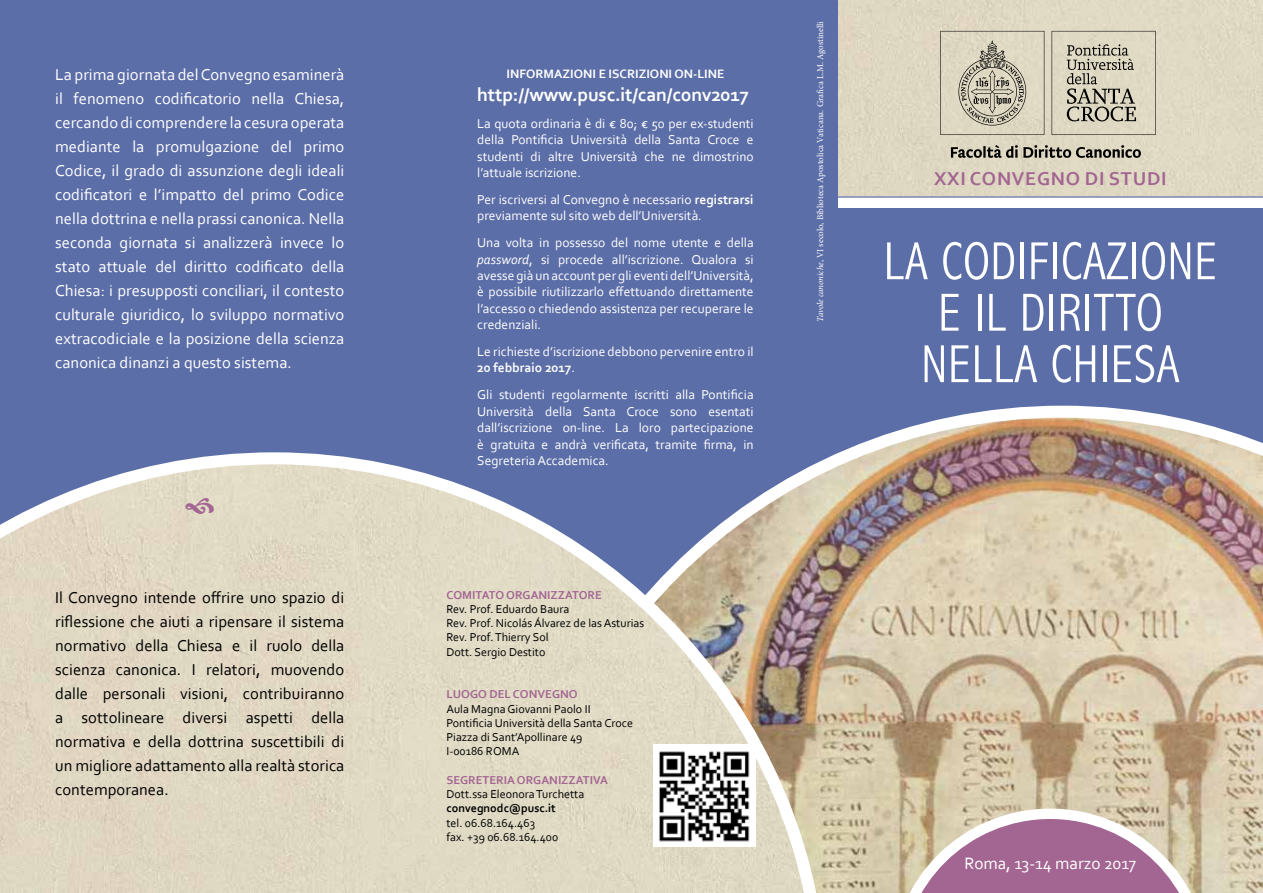
<style>
.page{position:relative;width:1263px;height:893px;background:#fff}
.page>*{position:absolute;margin:0;border:0;box-sizing:border-box;transform-origin:0 0}
.t1{font:300 condensed 54px/51.4px "Abadi";letter-spacing:.02em;color:#fff;text-align:center;scale:.95 1}
.t2{font:700 19.5px "Corbel";letter-spacing:-.01em;color:#fff}
.t3{font:700 19.5px "Corbel";letter-spacing:.04em;color:#a36692}
.t4{font:17.25px "Corbel";color:#fff}
.t5{font:16.5px/24px "Corbel";letter-spacing:.005em;color:#fff;text-align:justify}
.t6{font:16.5px/24px "Corbel";letter-spacing:.005em;color:#000;text-align:justify}
.t7{font:13.5px/16.4px "Corbel";color:#fff;text-align:justify}
.t8{font:700 12.75px "Corbel";letter-spacing:.005em;color:#fff}
.t9{font:12px/14.2px "Corbel";color:#000}
.t10{font:700 12px "Corbel";color:#a36692}
.t11{font:700 12px "Corbel";color:#000}
.t12{font:9px "Minion Pro";color:#fff}
.s1{font-weight:700}
.s2{font-style:italic}
</style>
<div class="page">
<div style="left:838px;top:0;width:425px;height:198px;background:#dfd9c3"></div>
<div style="left:833px;top:208px;width:430px;height:281px;background:#5c6ea7"></div>
<div style="left:0;top:0;width:838px;height:893px;background:#5c6ea7"></div>
<img style="left:828px;top:406px;width:435px;height:487px">
<svg style="left:0;top:452px;width:828px;height:441px;background:#d0cabd"></svg>
<svg style="left:892px;top:809px;width:317px;height:84px;background:#be9aa5"></svg>
<svg style="left:951px;top:145px;width:190px;height:13px;background:#8e8a7c"></svg>
<svg style="left:940px;top:31px;width:104px;height:104px;background:#c5c0ac"></svg>
<svg style="left:1051px;top:31px;width:105px;height:104px;background:#c3beab"></svg>
<img style="left:653px;top:745px;width:102px;height:101px">
<svg style="left:186px;top:498px;width:28px;height:16px"></svg>
<p class="t5" style="left:55px;top:62px;width:291px">La prima giornata del Convegno esaminerà il fenomeno codificatorio nella Chiesa, cercando di comprendere la cesura operata mediante la promulgazione del primo Codice, il grado di assunzione degli ideali codificatori e l’impatto del primo Codice nella dottrina e nella prassi canonica. Nella seconda giornata si analizzerà invece lo stato attuale del diritto codificato della Chiesa: i presupposti conciliari, il contesto culturale giuridico, lo sviluppo normativo extracodiciale e la posizione della scienza canonica dinanzi a questo sistema.</p>
<p class="t8" style="left:506px;top:65px;width:219px">INFORMAZIONI E ISCRIZIONI ON-LINE</p>
<h2 class="t2" style="left:477px;top:83px;width:273px">http://www.pusc.it/can/conv2017</h2>
<p class="t7" style="left:477px;top:115px;width:278px">La quota ordinaria è di € 80; € 50 per ex-studenti della Pontificia Università della Santa Croce e studenti di altre Università che ne dimostrino l’attuale iscrizione.</p>
<p class="t7" style="left:477px;top:191px;width:278px">Per iscriversi al Convegno è necessario <span class="s1">registrarsi </span>previamente sul sito web dell’Università.</p>
<p class="t7" style="left:477px;top:234px;width:278px">Una volta in possesso del nome utente e della <span class="s2">password</span>, si procede all’iscrizione. Qualora si avesse già un account per gli eventi dell’Università, è possibile riutilizzarlo effettuando direttamente l’accesso o chiedendo assistenza per recuperare le credenziali.</p>
<p class="t7" style="left:477px;top:343px;width:278px">Le richieste d’iscrizione debbono pervenire entro il<br><span class="s1">20 febbraio 2017</span>.</p>
<p class="t7" style="left:477px;top:386px;width:278px">Gli studenti regolarmente iscritti alla Pontificia Università della Santa Croce sono esentati dall’iscrizione on-line. La loro partecipazione è gratuita e andrà verificata, tramite firma, in Segreteria Accademica.</p>
<p class="t6" style="left:55px;top:585px;width:291px">Il Convegno intende offrire uno spazio di riflessione che aiuti a ripensare il sistema normativo della Chiesa e il ruolo della scienza canonica. I relatori, muovendo dalle personali visioni, contribuiranno a sottolineare diversi aspetti della normativa e della dottrina suscettibili di un migliore adattamento alla realtà storica contemporanea.</p>
<p class="t10" style="left:446px;top:587px;width:157px">COMITATO ORGANIZZATORE</p>
<p class="t9" style="left:446px;top:601px;width:199px">Rev. Prof. Eduardo Baura<br>Rev. Prof. Nicolás Álvarez de las Asturias<br>Rev. Prof. Thierry Sol<br>Dott. Sergio Destito</p>
<p class="t10" style="left:446px;top:687px;width:133px">LUOGO DEL CONVEGNO</p>
<p class="t9" style="left:446px;top:701px;width:188px">Aula Magna Giovanni Paolo II<br>Pontificia Università della Santa Croce<br>Piazza di Sant’Apollinare 49<br>I-00186 ROMA</p>
<p class="t10" style="left:446px;top:772px;width:163px">SEGRETERIA ORGANIZZATIVA</p>
<p class="t9" style="left:446px;top:787px;width:139px">Dott.ssa Eleonora Turchetta</p>
<p class="t11" style="left:446px;top:801px;width:111px">convegnodc@pusc.it</p>
<p class="t9" style="left:446px;top:815px;width:113px">tel. 06.68.164.463<br>fax. +39 06.68.164.400</p>
<p class="t12" style="left:814px;top:322px;width:302px;rotate:-90deg"><span class="s2">Tavole canoniche</span>, VI secolo, Biblioteca Apostolica Vaticana. Grafica L.M. Agostinelli</p>
<h2 class="t3" style="left:934px;top:166px;width:234px">XXI CONVEGNO DI STUDI</h2>
<h1 class="t1" style="left:884px;top:235px;width:352px">LA CODIFICAZIONE<br>E IL DIRITTO<br>NELLA CHIESA</h1>
<p class="t4" style="left:964px;top:852px;width:173px">Roma, 13-14 marzo 2017</p>
</div>
